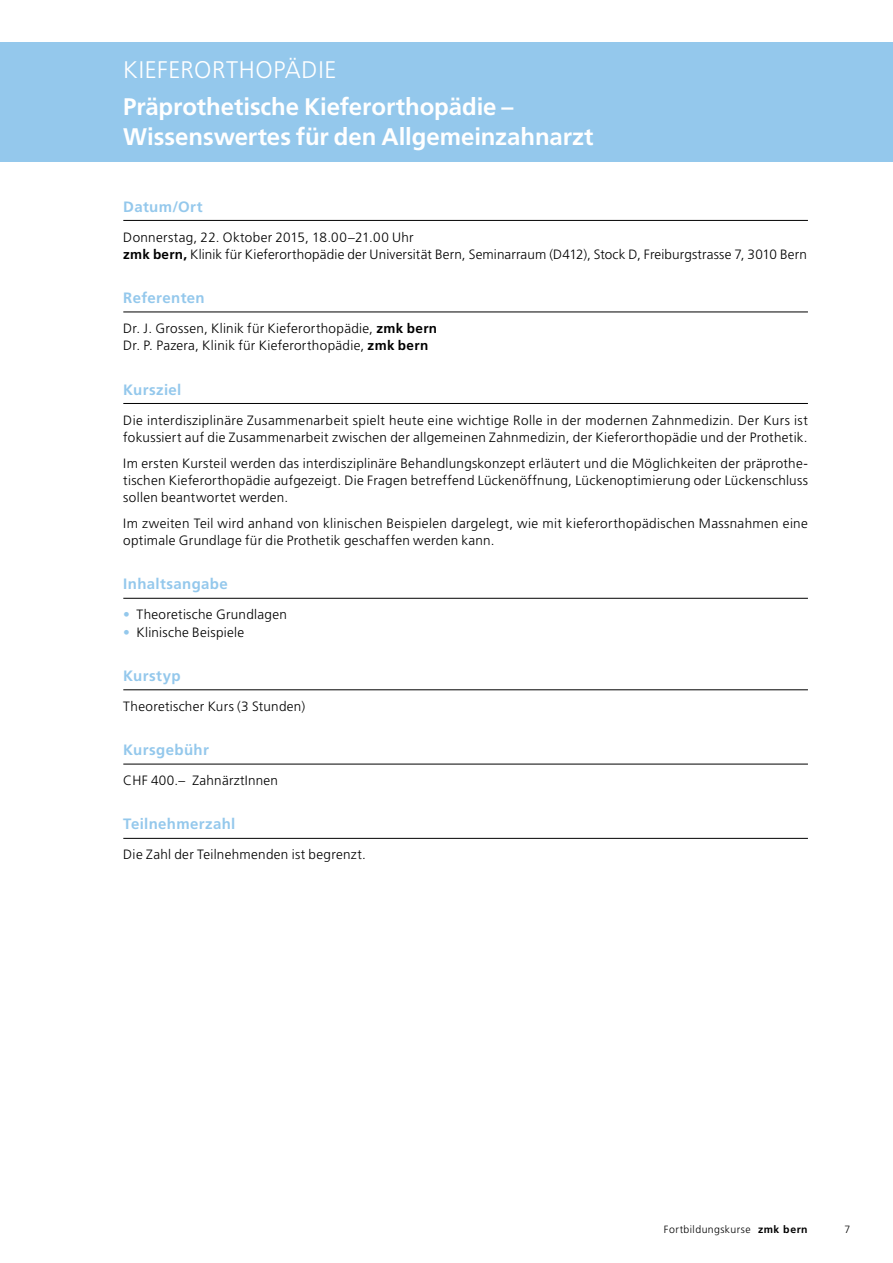
<style>
.page{position:relative;width:893px;height:1263px;background:#fff}
.page>*{position:absolute;margin:0;border:0;box-sizing:border-box;transform-origin:0 0}
.t1{font:700 24px/30px "Frutiger";letter-spacing:-.005em;color:#fff}
.t2{font:300 24px "Frutiger";color:#fff}
.t3{font:700 15px "Frutiger";letter-spacing:.025em;color:#94c8ec}
.t4{font:300 13.5px/17.2px "Frutiger";letter-spacing:.02em;color:#000}
.t5{font:300 10.5px "Frutiger";letter-spacing:.04em;color:#000}
.s1{font-weight:700}
.s2{color:#94c8ec}
</style>
<div class="page">
<div style="left:0;top:43px;width:893px;height:119px;background:#94c8ec"></div>
<hr style="left:123px;top:220px;width:685px;height:1px;background:#000">
<hr style="left:123px;top:312px;width:685px;height:1px;background:#000">
<hr style="left:123px;top:403px;width:685px;height:1px;background:#000">
<hr style="left:123px;top:598px;width:685px;height:1px;background:#000">
<hr style="left:123px;top:689px;width:685px;height:1px;background:#000">
<hr style="left:123px;top:764px;width:685px;height:1px;background:#000">
<hr style="left:123px;top:838px;width:685px;height:1px;background:#000">
<h1 class="t2" style="left:123px;top:56px;width:29px">Kieferort</h1>
<h1 class="t2" style="left:239px;top:56px;width:75px">hopädie</h1>
<h1 class="t1" style="left:123px;top:91px;width:472px">Präprothetische Kieferorthopädie –<br>Wissenswertes für den Allgemeinzahnarzt</h1>
<p class="t3" style="left:123px;top:197px;width:81px">Datum/Ort</p>
<p class="t4" style="left:123px;top:228px;width:685px">Donnerstag, 22. Oktober 2015, 18.00–21.00 Uhr<br><span class="s1">zmk bern,</span> Klinik für Kieferorthopädie der Universität Bern, Seminarraum (D412), Stock D, Freiburgstrasse 7, 3010 Bern</p>
<p class="t3" style="left:123px;top:289px;width:83px">Referenten</p>
<p class="t4" style="left:123px;top:320px;width:315px">Dr. J. Grossen, Klinik für Kieferorthopädie, <span class="s1">zmk bern<br></span>Dr. P. Pazera, Klinik für Kieferorthopädie, <span class="s1">zmk bern</span></p>
<p class="t3" style="left:123px;top:381px;width:60px">Kursziel</p>
<p class="t4" style="left:123px;top:411px;width:686px">Die interdisziplinäre Zusammenarbeit spielt heute eine wichtige Rolle in der modernen Zahnmedizin. Der Kurs ist fokussiert auf die Zusammenarbeit zwischen der allgemeinen Zahnmedizin, der Kieferorthopädie und der Prothetik.</p>
<p class="t4" style="left:123px;top:454px;width:686px;text-align:justify">Im ersten Kursteil werden das interdisziplinäre Behandlungskonzept erläutert und die Möglichkeiten der präprothe&shy;tischen Kieferorthopädie aufgezeigt. Die Fragen betreffend Lückenöffnung, Lückenoptimierung oder Lückenschluss sollen beantwortet werden.</p>
<p class="t4" style="left:123px;top:515px;width:686px">Im zweiten Teil wird anhand von klinischen Beispielen dargelegt, wie mit kieferorthopädischen Massnahmen eine optimale Grundlage für die Prothetik geschaffen werden kann.</p>
<p class="t3" style="left:123px;top:575px;width:106px">Inhaltsangabe</p>
<p class="t4" style="left:123px;top:606px;width:165px"><span class="s2">•</span> Theoretische Grundlagen</p>
<p class="t4" style="left:123px;top:623px;width:123px"><span class="s2">•</span> Klinische Beispiele</p>
<p class="t3" style="left:123px;top:667px;width:59px">Kurstyp</p>
<p class="t4" style="left:123px;top:698px;width:183px">Theoretischer Kurs (3 Stunden)</p>
<p class="t3" style="left:123px;top:741px;width:87px">Kursgebühr</p>
<p class="t4" style="left:123px;top:772px;width:156px">CH F 400.– ZahnärztInnen</p>
<p class="t3" style="left:123px;top:815px;width:114px">Teilnehmerzahl</p>
<p class="t4" style="left:123px;top:846px;width:244px">Die Zahl der Teilnehmenden ist begrenzt.</p>
<p class="t5" style="left:664px;top:1224px;width:145px">Fortbildungskurse <span class="s1">zmk bern</span></p>
<p class="t5" style="left:845px;top:1224px;width:7px">7</p>
</div>
